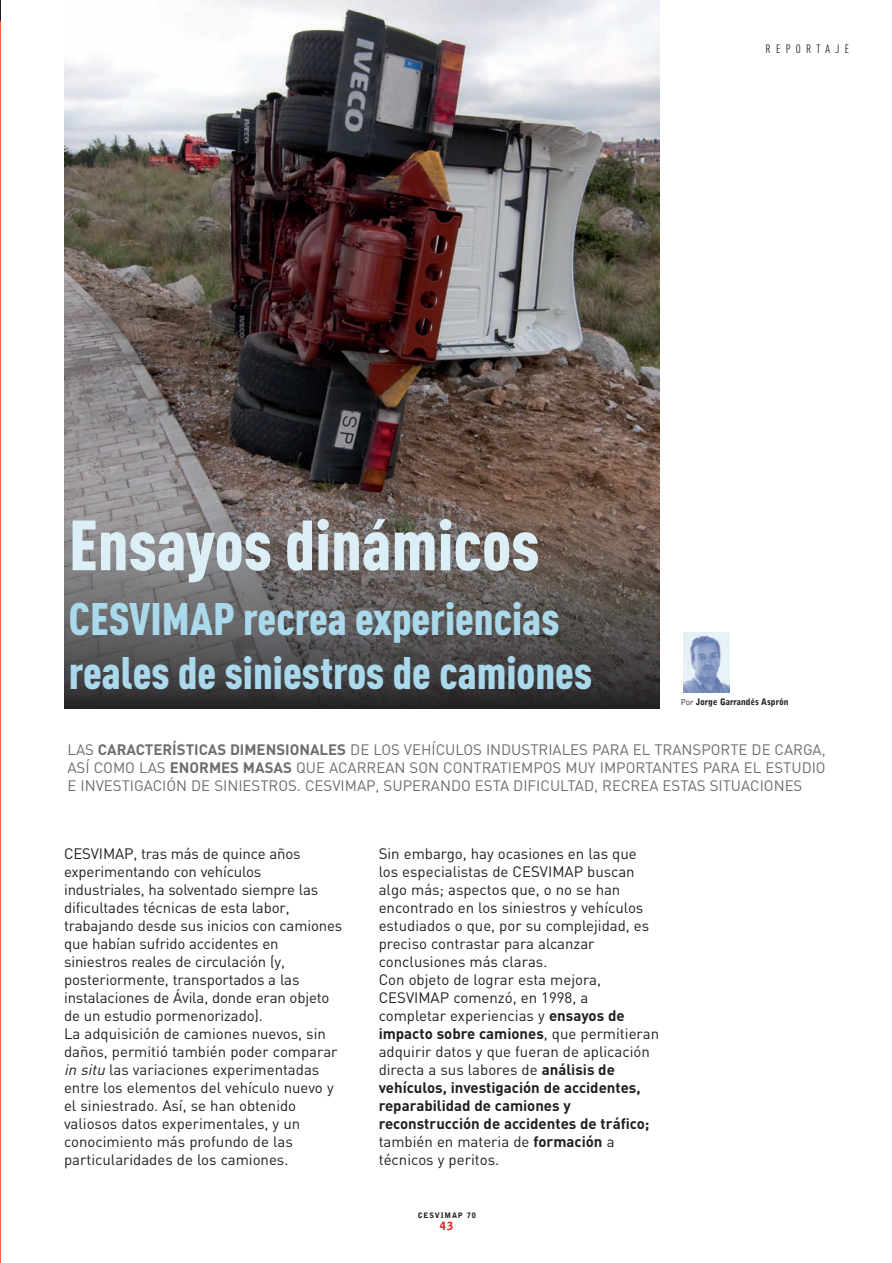
<style>
.page{position:relative;width:892px;height:1263px;background:#fff}
.page>*{position:absolute;margin:0;border:0;box-sizing:border-box;transform-origin:0 0}
.t1{font:69.9px "DIN Cond Black Alternate";color:#dceff6}
.t2{font:45px/54px "DIN Cond Black Alternate";color:#aad9eb}
.t3{font:15px/18px "DIN";color:#231f20}
.t4{font:15px/18px "DIN";color:#6c6d70;text-align:justify}
.t5{font:12px "DIN Cond";letter-spacing:.44em;color:#231f20}
.t6{font:900 11.25px "Bell Gothic";color:#ee1d23}
.t7{font:900 9px "Bell Gothic";color:#231f20;scale:.96 1}
.t8{font:900 7.5px "Bell Gothic";letter-spacing:.115em;color:#231f20}
.s1{font-weight:300}
.s2{font-weight:700}
.s3{font-style:italic}
</style>
<div class="page">
<img style="left:0;top:0;width:1px;height:1263px">
<img style="left:64px;top:0;width:596px;height:709px">
<img style="left:684px;top:632px;width:46px;height:60px">
<img style="left:64px;top:490px;width:596px;height:218px">
<p class="t5" style="left:766px;top:44px;width:85px">REPORTAJE</p>
<h1 class="t1" style="left:69px;top:520px;width:472px">Ensayos dinámicos</h1>
<h2 class="t2" style="left:69px;top:596px;width:525px">CESVIMAP recrea experiencias reales de siniestros de camiones</h2>
<p class="t7" style="left:681px;top:697px;width:114px"><span class="s1">Por</span> Jorge Garrandés Asprón</p>
<p class="t4" style="left:67px;top:743px;width:760px">LAS <span class="s2">CARACTERÍSTICAS DIMENSIONALES</span> DE LOS VEHÍCULOS INDUSTRIALES PARA EL TRANSPORTE DE CARGA, ASÍ COMO LAS <span class="s2">ENORMES MASAS</span> QUE ACARREAN SON CONTRATIEMPOS MUY IMPORTANTES PARA EL ESTUDIO E INVESTIGACIÓN DE SINIESTROS. CESVIMAP, SUPERANDO ESTA DIFICULTAD, RECREA ESTAS SITUACIONES</p>
<p class="t3" style="left:64px;top:847px;width:280px">CESVIMAP, tras más de quince años experimentando con vehículos industriales, ha solventado siempre las dificultades técnicas de esta labor, trabajando desde sus inicios con camiones que habían sufrido accidentes en siniestros reales de circulación (y, posteriormente, transportados a las instalaciones de Ávila, donde eran objeto de un estudio pormenorizado).<br>La adquisición de camiones nuevos, sin daños, permitió también poder comparar <span class="s3">in situ</span>las variaciones experimentadas entre los elementos del vehículo nuevo y el siniestrado. Así, se han obtenido valiosos datos experimentales, y un conocimiento más profundo de las particularidades de los camiones.</p>
<p class="t3" style="left:379px;top:847px;width:282px">Sin embargo, hay ocasiones en las que los especialistas de CESVIMAP buscan algo más; aspectos que, o no se han encontrado en los siniestros y vehículos estudiados o que, por su complejidad, es preciso contrastar para alcanzar conclusiones más claras.<br>Con objeto de lograr esta mejora, CESVIMAP comenzó, en 1998, a completar experiencias y <span class="s2">ensayos de impacto sobre camiones</span>, que permitieran adquirir datos y que fueran de aplicación directa a sus labores de <span class="s2">análisis de vehículos, investigación de accidentes, reparabilidad de camiones y reconstrucción de accidentes de tráfico; </span>también en materia de <span class="s2">formación</span> a técnicos y peritos.</p>
<p class="t8" style="left:418px;top:1211px;width:60px">CESVIMAP 70</p>
<p class="t6" style="left:440px;top:1219px;width:15px">43</p>
</div>
